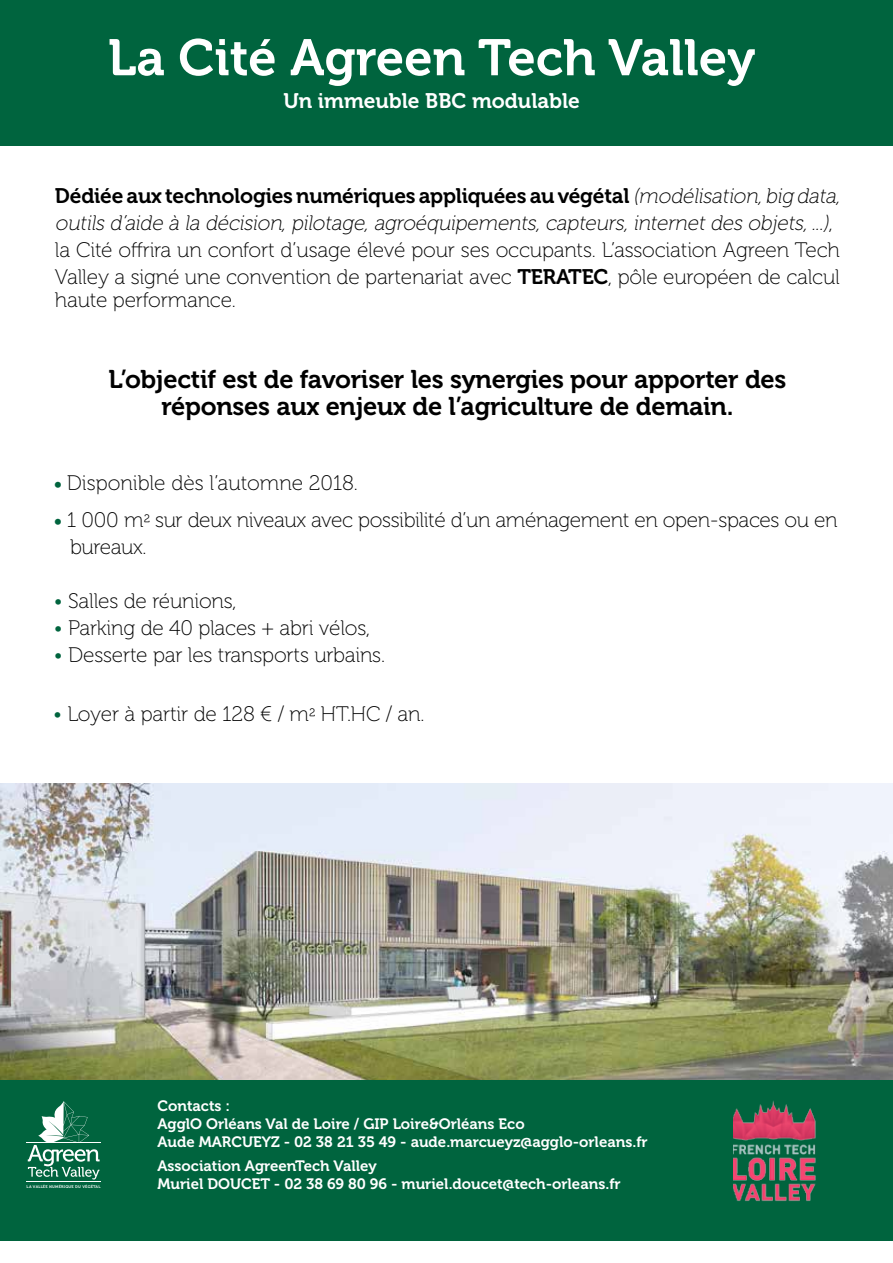
<style>
.page{position:relative;width:893px;height:1263px;background:#fff}
.page>*{position:absolute;margin:0;border:0;box-sizing:border-box;transform-origin:0 0}
.t1{font:51px "Museo 700";color:#fff}
.t2{font:25.5px/27px "Museo 700";letter-spacing:-.01em;color:#000;text-align:center}
.t3{font:21px/27px "Museo 100";letter-spacing:-.01em;color:#000}
.t4{font:21px "Museo 700";letter-spacing:-.01em;color:#000}
.t5{font:21px "Museo 700";color:#fff}
.t6{font:15px/18px "Museo 700";color:#fff}
.t7{font:3.75px "Museo 700";letter-spacing:.06em;color:#fff}
.s1{font-family:"Museo 100";font-style:italic}
.s2{font-style:italic}
.s3{font-family:"Museo 700"}
.s4{font-family:"Museo 700";font-size:18px;color:#00643e}
.s5{font-size:18px}
.s6{color:#00643e}
</style>
<div class="page">
<img style="left:0;top:783px;width:893px;height:297px">
<div style="left:0;top:1080px;width:893px;height:161px;background:#00643e"></div>
<div style="left:0;top:0;width:893px;height:145px;background:#00643e"></div>
<hr style="left:27px;top:1143px;width:74px;height:1px;background:#fff">
<hr style="left:27px;top:1181px;width:74px;height:1px;background:#fff">
<svg style="left:28px;top:1101px;width:72px;height:78px"></svg>
<img style="left:733px;top:1100px;width:83px;height:101px">
<h1 class="t1" style="left:108px;top:29px;width:649px">La Cité Agreen Tech Valley</h1>
<p class="t5" style="left:283px;top:89px;width:298px">Un immeuble BBC modulable</p>
<p class="t4" style="left:55px;top:184px;width:791px">Dédiée aux technologies numériques appliquées au végétal <span class="s1">(modélisation,big data,</span></p>
<p class="t3" style="left:55px;top:210px;width:786px"><span class="s2">outils d’aide à la décision,pilotage,agroéquipements,capteurs,internetdes obj ets,...)</span>, la Cité offrira un confort d’usage élevé pour ses occupants. L’association Agreen Tech<br>Valley a signé une convention de partenariat avec <span class="s3">TERATEC</span>, pôle européen de calcul</p>
<p class="t3" style="left:55px;top:287px;width:182px">haute performance.</p>
<p class="t2" style="left:108px;top:366px;width:680px">L’objectif est de favoriser les synergies pour apporter des réponses aux enjeux de l’agriculture de demain.</p>
<p class="t3" style="left:54px;top:470px;width:306px"><span class="s4">•</span> Disponible dès l’automne 2018.</p>
<p class="t3" style="left:70px;top:507px;width:769px;text-indent:-16px"><span class="s4">•</span> 1 000 m<span class="s5">²</span> sur deux niveaux avec possibilité d’un aménagement en open-spaces ou en bureaux.</p>
<p class="t3" style="left:54px;top:588px;width:184px"><span class="s6">•</span> Salles de réunions,</p>
<p class="t3" style="left:54px;top:615px;width:318px"><span class="s6">•</span> Parking de 40 places + abri vélos,</p>
<p class="t3" style="left:54px;top:642px;width:333px"><span class="s6">•</span> Desserte par les transports urbains.</p>
<p class="t3" style="left:53px;top:701px;width:373px"><span class="s6">•</span> Loyer à partir de 128 € / m<span class="s5">²</span> HT.HC / an.</p>
<p class="t7" style="left:27px;top:1184px;width:75px">LA VALLÉE NUMÉRIQUE DU VÉGÉTAL</p>
<p class="t6" style="left:157px;top:1097px;width:492px">Contacts :<br>AgglO Orléans Val de Loire / GIP Loire&amp;Orléans Eco<br>Aude MARCUEYZ - 02 38 21 35 49 - aude.marcueyz@agglo-orleans.fr</p>
<p class="t6" style="left:157px;top:1157px;width:221px">Association AgreenTech Valley<br>Muriel Doucet</p>
<p class="t6" style="left:274px;top:1175px;width:348px">- 02 38 69 80 96 - muriel.doucet@tech-orleans.fr</p>
</div>
